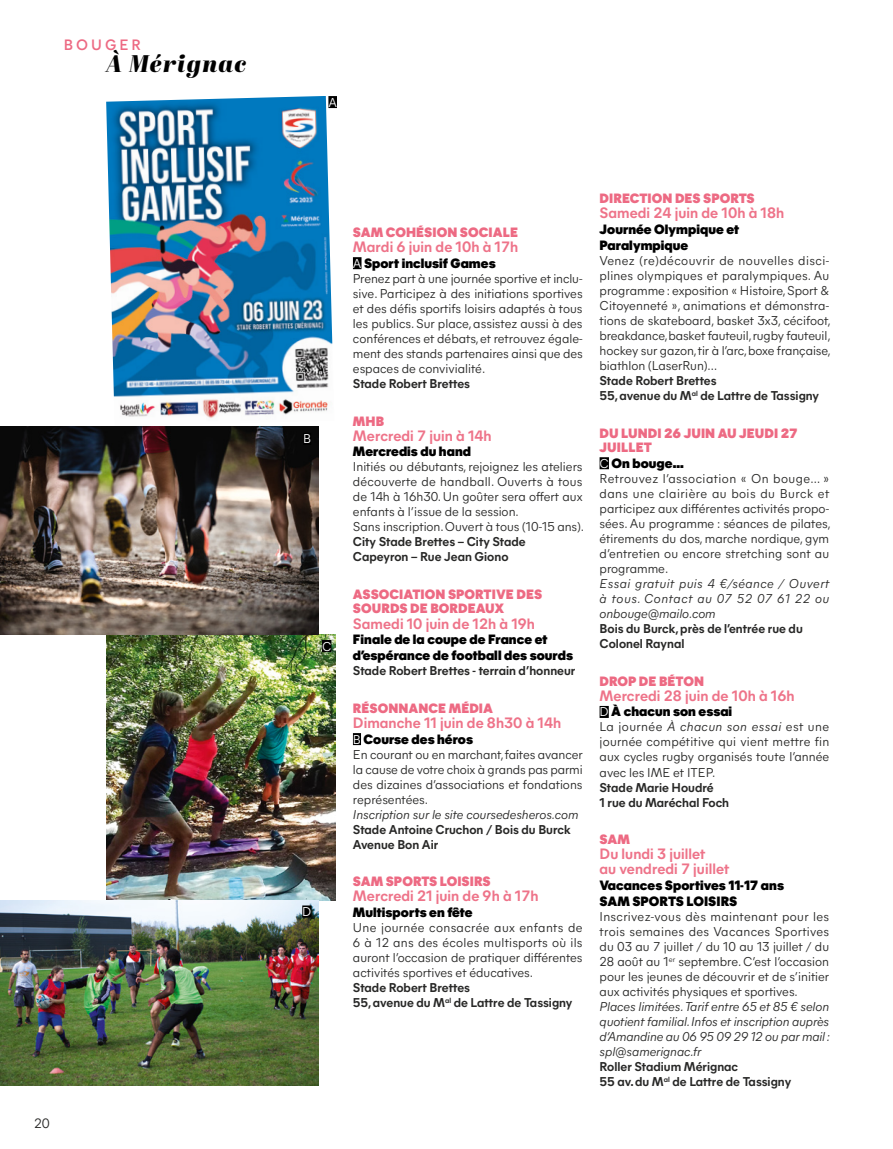
<style>
.page{position:relative;width:893px;height:1149px;background:#fff}
.page>*{position:absolute;margin:0;border:0;box-sizing:border-box;transform-origin:0 0}
.t1{font:italic 24px "Abril Fatface";letter-spacing:.05em;color:#000}
.Date{font:700 15px/15px "Mier A";letter-spacing:.005em;color:#ee7389}
.t2{font:600 15px "Mier A";letter-spacing:.2em;color:#ed6a83}
.Nom{font:900 13.5px/15.8px "Mier A";letter-spacing:.005em;color:#000}
.Genre{font:900 13.5px/14.2px "Mier A";letter-spacing:.005em;color:#ed6a83}
.t3{font:13.5px "Mier A";color:#282827}
.Sortir_Txt{font:12.75px/15px "Mier A";color:#282827;text-align:justify}
.Sortir_Txt-2{font:700 12.75px/15px "Mier A";color:#282827}
.Sortir_Txt-3{font:italic 12.75px/15px "Mier A";color:#282827;text-align:justify}
.t4{font:12.75px "Mier A";color:#fff}
.s1{font-weight:400;font-size:12.75px;color:#fff}
.s2{font-style:italic}
</style>
<div class="page">
<div style="left:353px;top:257px;width:8px;height:12px;background:#000"></div>
<div style="left:353px;top:732px;width:8px;height:12px;background:#000"></div>
<div style="left:600px;top:457px;width:9px;height:12px;background:#000"></div>
<div style="left:600px;top:705px;width:9px;height:12px;background:#000"></div>
<img style="left:106px;top:96px;width:228px;height:323px">
<img style="left:106px;top:634px;width:230px;height:265px">
<img style="left:0;top:426px;width:319px;height:208px">
<img style="left:0;top:899px;width:319px;height:185px">
<div style="left:328px;top:96px;width:9px;height:12px;background:#000"></div>
<div style="left:303px;top:432px;width:8px;height:12px;background:#000"></div>
<div style="left:322px;top:639px;width:9px;height:12px;background:#000"></div>
<div style="left:302px;top:905px;width:9px;height:12px;background:#000"></div>
<p class="t2" style="left:64px;top:33px;width:79px">BOUGER</p>
<h1 class="t1" style="left:106px;top:46px;width:141px">À Mérignac</h1>
<p class="t3" style="left:34px;top:1112px;width:17px">20</p>
<p class="t4" style="left:328px;top:93px;width:10px">A</p>
<p class="t4" style="left:303px;top:429px;width:10px">B</p>
<p class="t4" style="left:322px;top:636px;width:11px">C</p>
<p class="t4" style="left:302px;top:901px;width:11px">D</p>
<p class="Genre" style="left:353px;top:224px;width:167px">SAM COHÉSION SOCIALE</p>
<p class="Date" style="left:353px;top:238px;width:167px">Mardi 6 juin de 10h à 17h</p>
<p class="Nom" style="left:353px;top:254px;width:144px"><span class="s1">A</span> Sport inclusif Games</p>
<p class="Sortir_Txt" style="left:353px;top:270px;width:231px">Prenez part à une journée sportive et inclu&shy;sive. Participez à des initiations sportives et des défis sportifs loisirs adaptés à tous les publics. Sur place, assistez aussi à des conférences et débats, et retrouvez égale&shy;ment des stands partenaires ainsi que des espaces de convivialité.</p>
<p class="Sortir_Txt-2" style="left:353px;top:375px;width:119px">Stade Robert Brettes</p>
<p class="Genre" style="left:353px;top:412px;width:33px">MHB</p>
<p class="Date" style="left:353px;top:426px;width:140px">Mercredi 7 juin à 14h</p>
<p class="Nom" style="left:353px;top:442px;width:120px">Mercredis du hand</p>
<p class="Sortir_Txt" style="left:353px;top:458px;width:231px">Initiés ou débutants, rejoignez les ateliers découverte de handball. Ouverts à tous de 14h à 16h30. Un goûter sera offert aux enfants à l’issue de la session.</p>
<p class="Sortir_Txt" style="left:353px;top:518px;width:233px">Sans inscription. Ouvert à tous (10-15 ans).</p>
<p class="Sortir_Txt-2" style="left:353px;top:533px;width:174px">City Stade Brettes – City Stade<br>Capeyron – Rue Jean Giono</p>
<p class="Genre" style="left:353px;top:586px;width:191px">ASSOCIATION SPORTIVE DES<br>SOURDS DE BORDEAUX</p>
<p class="Date" style="left:353px;top:614px;width:184px">Samedi 10 juin de 12h à 19h</p>
<p class="Nom" style="left:353px;top:630px;width:222px">Finale de la coupe de France et d’espérance de football des sourds</p>
<p class="Sortir_Txt-2" style="left:353px;top:662px;width:224px">Stade Robert Brettes - terrain d’honneur</p>
<p class="Genre" style="left:353px;top:699px;width:142px">RÉSONNANCE MÉDIA</p>
<p class="Date" style="left:353px;top:713px;width:210px">Dimanche 11 juin de 8h30 à 14h</p>
<p class="Nom" style="left:353px;top:729px;width:122px"><span class="s1">B</span> Course des héros</p>
<p class="Sortir_Txt" style="left:353px;top:745px;width:231px">En courant ou en marchant, faites avancer la cause de votre choix à grands pas parmi des dizaines d’associations et fondations représentées.</p>
<p class="Sortir_Txt-3" style="left:353px;top:805px;width:227px">Inscription sur le site coursedesheros.com</p>
<p class="Sortir_Txt-2" style="left:353px;top:820px;width:219px">Stade Antoine Cruchon / Bois du Burck</p>
<p class="Sortir_Txt-2" style="left:353px;top:835px;width:87px">Avenue Bon Air</p>
<p class="Genre" style="left:353px;top:873px;width:139px">SAM SPORTS LOISIRS</p>
<p class="Date" style="left:353px;top:887px;width:187px">Mercredi 21 juin de 9h à 17h</p>
<p class="Nom" style="left:353px;top:903px;width:121px">Multisports en fête</p>
<p class="Sortir_Txt" style="left:353px;top:919px;width:231px">Une journée consacrée aux enfants de 6 à 12 ans des écoles multisports où ils auront l’occasion de pratiquer différentes activités sportives et éducatives.</p>
<p class="Sortir_Txt-2" style="left:353px;top:979px;width:119px">Stade Robert Brettes</p>
<p class="Sortir_Txt-2" style="left:353px;top:994px;width:221px">55, avenue du M<sup>al</sup> de Lattre de Tassigny</p>
<p class="Genre" style="left:600px;top:190px;width:157px">DIRECTION DES SPORTS</p>
<p class="Date" style="left:600px;top:204px;width:186px">Samedi 24 juin de 10h à 18h</p>
<p class="Nom" style="left:600px;top:220px;width:141px">Journée Olympique et<br>Paralympique</p>
<p class="Sortir_Txt" style="left:600px;top:252px;width:233px;text-align:left">Venez (re)découvrir de nouvelles disci&shy;plines olympiques et paralympiques. Au programme : exposition « Histoire, Sport &amp; Citoyenneté », animations et démonstra&shy;tions de skateboard, basket 3x3, cécifoot, breakdance, basket fauteuil, rugby fauteuil, hockey sur gazon, tir à l’arc, boxe française, biathlon (LaserRun)…</p>
<p class="Sortir_Txt-2" style="left:600px;top:372px;width:119px">Stade Robert Brettes</p>
<p class="Sortir_Txt-2" style="left:600px;top:387px;width:221px">55, avenue du M<sup>al</sup> de Lattre de Tassigny</p>
<p class="Genre" style="left:600px;top:425px;width:200px">DU LUNDI 26 JUIN AU JEUDI 27<br>JUILLET</p>
<p class="Nom" style="left:600px;top:454px;width:86px"><span class="s1">C</span> On bouge…</p>
<p class="Sortir_Txt" style="left:600px;top:470px;width:233px">Retrouvez l’association « On bouge… » dans une clairière au bois du Burck et participez aux différentes activités propo&shy;sées. Au programme : séances de pilates, étirements du dos, marche nordique, gym d’entretien ou encore stretching sont au programme.</p>
<p class="Sortir_Txt-3" style="left:600px;top:575px;width:231px">Essai gratuit puis 4 €/séance / Ouvert à tous. Contact au 07 52 07 61 22 ou onbouge@mailo.com</p>
<p class="Sortir_Txt-2" style="left:600px;top:620px;width:205px">Bois du Burck, près de l’entrée rue du<br>Colonel Raynal</p>
<p class="Genre" style="left:600px;top:672px;width:106px">DROP DE BÉTON</p>
<p class="Date" style="left:600px;top:686px;width:196px">Mercredi 28 juin de 10h à 16h</p>
<p class="Nom" style="left:600px;top:702px;width:134px"><span class="s1">D</span> À chacun son essai</p>
<p class="Sortir_Txt" style="left:600px;top:718px;width:231px">La journée <span class="s2">À chacun son essai</span> est une journée compétitive qui vient mettre fin aux cycles rugby organisés toute l’année avec les IME et ITEP.</p>
<p class="Sortir_Txt-2" style="left:600px;top:778px;width:116px">Stade Marie Houdré</p>
<p class="Sortir_Txt-2" style="left:600px;top:793px;width:131px">1 rue du Maréchal Foch</p>
<p class="Genre" style="left:600px;top:831px;width:32px">SAM</p>
<p class="Date" style="left:600px;top:845px;width:131px">Du lundi 3 juillet<br>au vendredi 7 juillet</p>
<p class="Nom" style="left:600px;top:876px;width:186px">Vacances Sportives 11-17 ans<br>SAM SPORTS LOISIRS</p>
<p class="Sortir_Txt" style="left:600px;top:907px;width:231px">Inscrivez-vous dès maintenant pour les trois semaines des Vacances Sportives du 03 au 7 juillet / du 10 au 13 juillet / du 28 août au 1<sup>er</sup> septembre. C’est l’occasion pour les jeunes de découvrir et de s’initier aux activités physiques et sportives.</p>
<p class="Sortir_Txt-3" style="left:600px;top:997px;width:232px">Places limitées. Tarif entre 65 et 85 € selon quotient familial. Infos et inscription auprès d’Amandine au 06 95 09 29 12 ou par mail : spl@samerignac.fr</p>
<p class="Sortir_Txt-2" style="left:600px;top:1057px;width:140px">Roller Stadium Mérignac</p>
<p class="Sortir_Txt-2" style="left:600px;top:1072px;width:193px">55 av. du M<sup>al</sup> de Lattre de Tassigny</p>
</div>
